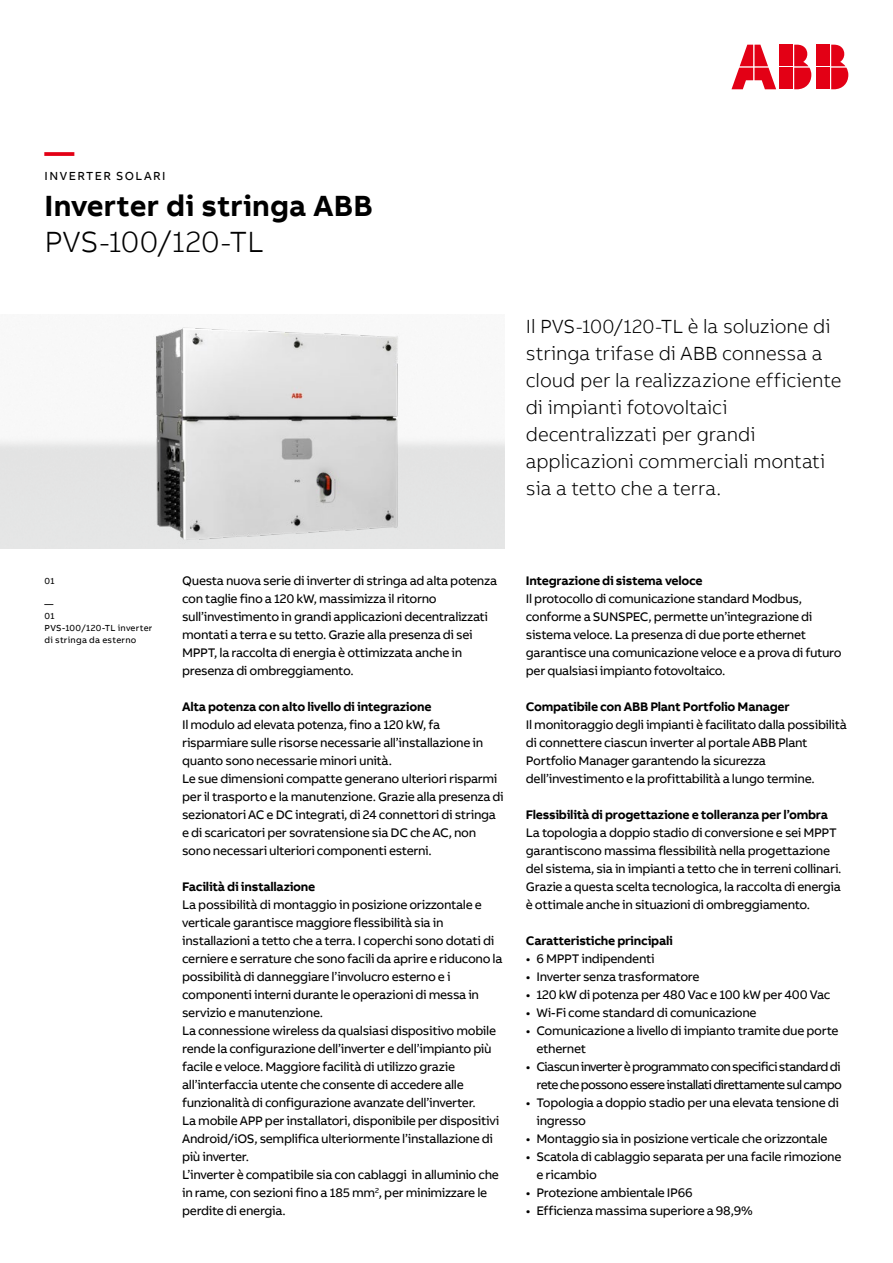
<style>
.page{position:relative;width:893px;height:1263px;background:#fff}
.page>*{position:absolute;margin:0;border:0;box-sizing:border-box;transform-origin:0 0}
.t1{font:700 30px "AB Bvoice";letter-spacing:.005em;color:#000}
.t2{font:300 30px "AB Bvoice";color:#000}
.t3{font:700 30px "AB Bvoice";color:#e30015}
.t4{font:300 19.5px/27px "AB Bvoice";letter-spacing:-.005em;color:#000}
.t5{font:12.75px/18px "AB Bvoice";letter-spacing:-.025em;color:#000}
.t6{font:700 12.75px "AB Bvoice";letter-spacing:-.02em;color:#000}
.t7{font:12.75px/18px "AB Bvoice";letter-spacing:-.055em;color:#000;text-align:right}
.t8{font:12px "AB Bvoice";letter-spacing:.12em;color:#000}
.t9{font:9px/12px "AB Bvoice";letter-spacing:.025em;color:#000}
</style>
<div class="page">
<div style="left:817px;top:45px;width:13px;height:21px;background:#e30015"></div>
<div style="left:817px;top:68px;width:13px;height:21px;background:#e30015"></div>
<svg style="left:831px;top:45px;width:17px;height:44px"></svg>
<svg style="left:731px;top:45px;width:45px;height:44px"></svg>
<div style="left:780px;top:45px;width:13px;height:21px;background:#e30015"></div>
<div style="left:780px;top:68px;width:13px;height:21px;background:#e30015"></div>
<svg style="left:794px;top:45px;width:17px;height:44px"></svg>
<img style="left:150px;top:316px;width:250px;height:228px">
<h1 class="t3" style="left:45px;top:132px;width:31px">—</h1>
<p class="t8" style="left:45px;top:168px;width:122px">INVERTER SOLARI</p>
<h1 class="t1" style="left:45px;top:186px;width:330px">Inverter di stringa ABB</h1>
<h1 class="t2" style="left:45px;top:224px;width:220px">PVS-100/120-TL</h1>
<h2 class="t4" style="left:526px;top:313px;width:317px">Il PVS-100/120-TL è la soluzione di stringa trifase di ABB connessa a cloud per la realizzazione efficiente di impianti fotovoltaici decentralizzati per grandi applicazioni commerciali montati sia a tetto che a terra.</h2>
<p class="t9" style="left:45px;top:575px;width:11px">01</p>
<p class="t9" style="left:45px;top:597px;width:109px">—<br>01<br>PVS-100/120-TL inverter di stringa da esterno</p>
<p class="t5" style="left:182px;top:571px;width:316px">Questa nuova serie di inverter di stringa ad alta potenza con taglie fino a 120 kW, massimizza il ritorno sull’investimento in grandi applicazioni decentralizzati montati a terra e su tetto. Grazie alla presenza di sei MPPT, la raccolta di energia è ottimizzata anche in presenza di ombreggiamento.</p>
<p class="t6" style="left:182px;top:698px;width:251px">Alta potenza con alto livello di integrazione</p>
<p class="t5" style="left:182px;top:715px;width:323px">Il modulo ad elevata potenza, fino a 120 kW, fa risparmiare sulle risorse necessarie all’installazione in quanto sono necessarie minori unità.<br>Le sue dimensioni compatte generano ulteriori risparmi per il trasporto e la manutenzione. Grazie alla presenza di sezionatori AC e DC integrati, di 24 connettori di stringa e di scaricatori per sovratensione sia DC che AC, non sono necessari ulteriori componenti esterni.</p>
<p class="t6" style="left:182px;top:878px;width:135px">Facilità di installazione</p>
<p class="t5" style="left:182px;top:895px;width:322px">La possibilità di montaggio in posizione orizzontale e verticale garantisce maggiore flessibilità sia in installazioni a tetto che a terra. I coperchi sono dotati di cerniere e serrature che sono facili da aprire e riducono la possibilità di danneggiare l’involucro esterno e i componenti interni durante le operazioni di messa in servizio e manutenzione.<br>La connessione wireless da qualsiasi dispositivo mobile rende la configurazione dell’inverter e dell’impianto più facile e veloce. Maggiore facilità di utilizzo grazie all’interfaccia utente che consente di accedere alle funzionalità di configurazione avanzate dell’inverter.<br>La mobile APP per installatori, disponibile per dispositivi Android/iOS, semplifica ulteriormente l’installazione di più inverter.<br>L’inverter è compatibile sia con cablaggi in alluminio che in rame, con sezioni fino a 185 mm<sup>2</sup>, per minimizzare le perdite di energia.</p>
<p class="t6" style="left:526px;top:572px;width:178px">Integrazione di sistema veloce</p>
<p class="t5" style="left:526px;top:589px;width:317px">Il protocollo di comunicazione standard Modbus, conforme a SUNSPEC, permette un’integrazione di sistema veloce. La presenza di due porte ethernet garantisce una comunicazione veloce e a prova di futuro per qualsiasi impianto fotovoltaico.</p>
<p class="t6" style="left:526px;top:698px;width:265px">Compatibile con ABB Plant Portfolio Manager</p>
<p class="t5" style="left:526px;top:715px;width:323px">Il monitoraggio degli impianti è facilitato dalla possibilità di connettere ciascun inverter al portale ABB Plant Portfolio Manager garantendo la sicurezza dell’investimento e la profittabilità a lungo termine.</p>
<p class="t6" style="left:526px;top:806px;width:304px">Flessibilità di progettazione e tolleranza per l’ombra</p>
<p class="t5" style="left:526px;top:823px;width:317px">La topologia a doppio stadio di conversione e sei MPPT garantiscono massima flessibilità nella progettazione del sistema, sia in impianti a tetto che in terreni collinari.<br>Grazie a questa scelta tecnologica, la raccolta di energia è ottimale anche in situazioni di ombreggiamento.</p>
<p class="t6" style="left:526px;top:932px;width:149px">Caratteristiche principali</p>
<p class="t5" style="left:526px;top:949px;width:130px">• 6 MPPT indipendenti</p>
<p class="t5" style="left:526px;top:967px;width:175px">• Inverter senza trasformatore</p>
<p class="t5" style="left:526px;top:985px;width:306px">• 120 kW di potenza per 480 Vac e 100 kW per 400 Vac</p>
<p class="t5" style="left:526px;top:1003px;width:232px">• Wi-Fi come standard di comunicazione</p>
<p class="t5" style="left:536px;top:1021px;width:304px;text-indent:-11px">• Comunicazione a livello di impianto tramite due porte ethernet</p>
<p class="t7" style="left:526px;top:1057px;width:318px">• Ciascun inverter è programmato con specifici standard di rete che possono essere installati direttamente sul campo</p>
<p class="t5" style="left:536px;top:1093px;width:304px;text-indent:-11px">• Topologia a doppio stadio per una elevata tensione di ingresso</p>
<p class="t5" style="left:526px;top:1129px;width:303px">• Montaggio sia in posizione verticale che orizzontale</p>
<p class="t5" style="left:536px;top:1148px;width:306px;text-indent:-11px">• Scatola di cablaggio separata per una facile rimozione e ricambio</p>
<p class="t5" style="left:526px;top:1184px;width:168px">• Protezione ambientale IP66</p>
<p class="t5" style="left:526px;top:1202px;width:228px">• Efficienza massima superiore a 98,9%</p>
</div>
